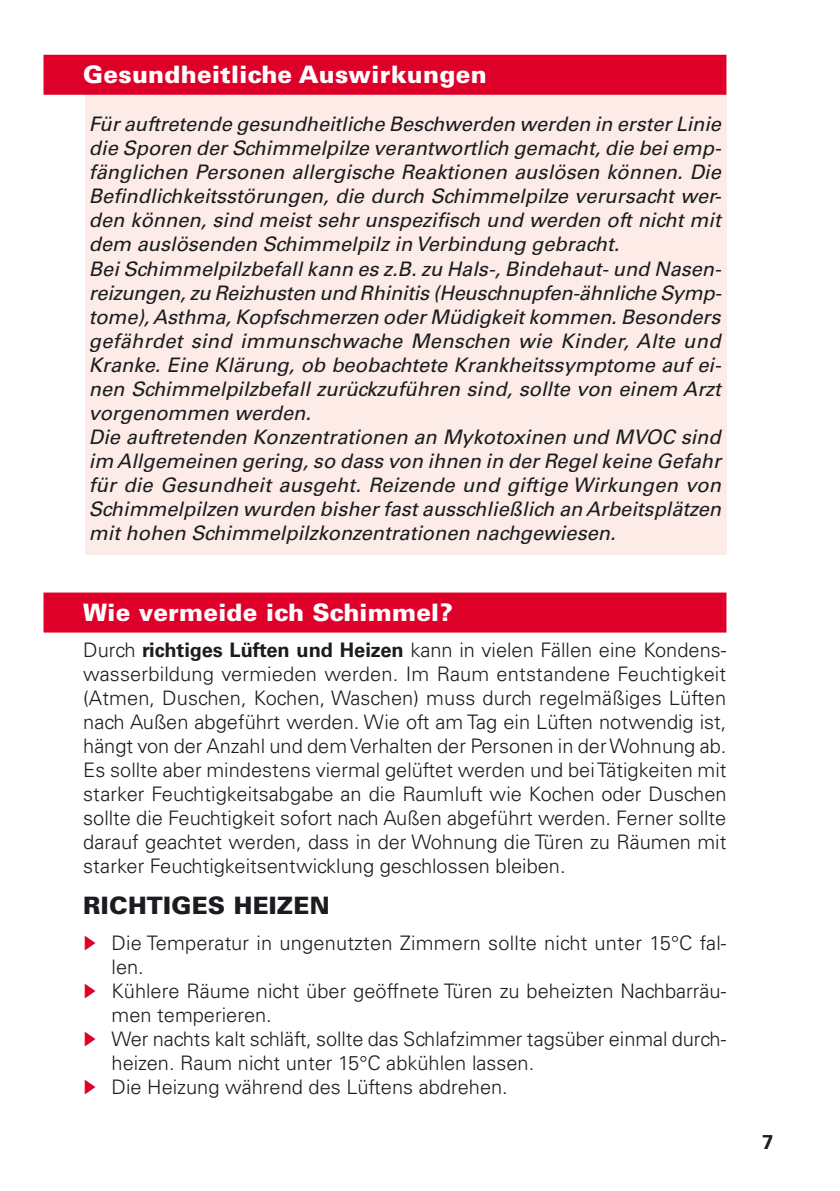
<style>
.page{position:relative;width:840px;height:1191px;background:#fff}
.page>*{position:absolute;margin:0;border:0;box-sizing:border-box;transform-origin:0 0}
.t1{font:900 24px "Univers LT";letter-spacing:.01em;color:#fff}
.t2{font:900 24px "Univers LT";letter-spacing:.01em;color:#1b1c20}
.t3{font:italic 20px/24px "Univers LT";color:#1b1c20}
.t4{font:300 20px/24px "Univers LT";color:#1b1c20;text-align:justify}
.s1{font-weight:700}
.s2{font-family:"Zapf Essentials LT Markers";font-weight:400;color:#df002a}
</style>
<div class="page">
<div style="left:85px;top:93px;width:641px;height:461px;background:#fcebe6"></div>
<div style="left:43px;top:55px;width:683px;height:40px;background:#df002a"></div>
<div style="left:43px;top:592px;width:683px;height:40px;background:#df002a"></div>
<p class="t1" style="left:83px;top:60px;width:405px">Gesundheitliche Auswirkungen</p>
<p class="t3" style="left:89px;top:112px;width:634px">Für auftretende gesundheitliche Beschwerden werden in erster Linie die Sporen der Schimmelpilze verantwortlich gemacht, die bei emp&shy;fänglichen Personen allergische Reaktionen auslösen können. Die Befindlichkeitsstörungen, die durch Schimmelpilze verursacht wer&shy;den können, sind meist sehr unspezifisch und werden oft nicht mit dem auslösenden Schimmelpilz in Verbindung gebracht.<br>Bei Schimmelpilzbefall kann es z.B. zu Hals-, Bindehaut- und Nasen&shy;reizungen, zu Reizhusten und Rhinitis (Heuschnupfen-ähnliche Symp&shy;tome), Asthma, Kopfschmerzen oder Müdigkeit kommen. Besonders gefährdet sind immunschwache Menschen wie Kinder, Alte und Kranke. Eine Klärung, ob beobachtete Krankheitssymptome auf ei&shy;nen Schimmelpilzbefall zurückzuführen sind, sollte von einem Arzt vorgenommen werden.<br>Die auftretenden Konzentrationen an Mykotoxinen und MVOC sind im Allgemeinen gering, so dass von ihnen in der Regel keine Gefahr für die Gesundheit ausgeht. Reizende und giftige Wirkungen von Schimmelpilzen wurden bisher fast ausschließlich an Arbeitsplätzen mit hohen Schimmelpilzkonzentrationen nachgewiesen.</p>
<p class="t1" style="left:83px;top:597px;width:371px">Wie vermeide ich Schimmel?</p>
<p class="t4" style="left:83px;top:638px;width:644px">Durch <span class="s1">richtiges Lüften und Heizen</span> kann in vielen Fällen eine Kondens&shy;wasserbildung vermieden werden. Im Raum entstandene Feuchtigkeit (Atmen, Duschen, Kochen, Waschen) muss durch regelmäßiges Lüften nach Außen abgeführt werden. Wie oft am Tag ein Lüften notwendig ist, hängt von der Anzahl und dem Verhalten der Personen in der Wohnung ab.<br>Es sollte aber mindestens viermal gelüftet werden und bei Tätigkeiten mit starker Feuchtigkeitsabgabe an die Raumluft wie Kochen oder Duschen sollte die Feuchtigkeit sofort nach Außen abgeführt werden. Ferner sollte darauf geachtet werden, dass in der Wohnung die Türen zu Räumen mit starker Feuchtigkeitsentwicklung geschlossen bleiben.</p>
<p class="t2" style="left:83px;top:890px;width:248px">RICHTIGES HEIZEN</p>
<p class="t4" style="left:83px;top:931px;width:644px"><span class="s2">0</span> Die Temperatur in ungenutzten Zimmern sollte nicht unter 15°C fal-</p>
<p class="t4" style="left:111px;top:955px;width:34px">len.</p>
<p class="t4" style="left:83px;top:979px;width:644px"><span class="s2">0</span> Kühlere Räume nicht über geöffnete Türen zu beheizten Nachbarräu-</p>
<p class="t4" style="left:111px;top:1003px;width:162px">men temperieren.</p>
<p class="t4" style="left:83px;top:1027px;width:644px"><span class="s2">0</span> Wer nachts kalt schläft, sollte das Schlafzimmer tagsüber einmal durch-</p>
<p class="t4" style="left:111px;top:1051px;width:424px">heizen. Raum nicht unter 15°C abkühlen lassen.</p>
<p class="t4" style="left:83px;top:1075px;width:426px"><span class="s2">0</span> Die Heizung während des Lüftens abdrehen.</p>
</div>
